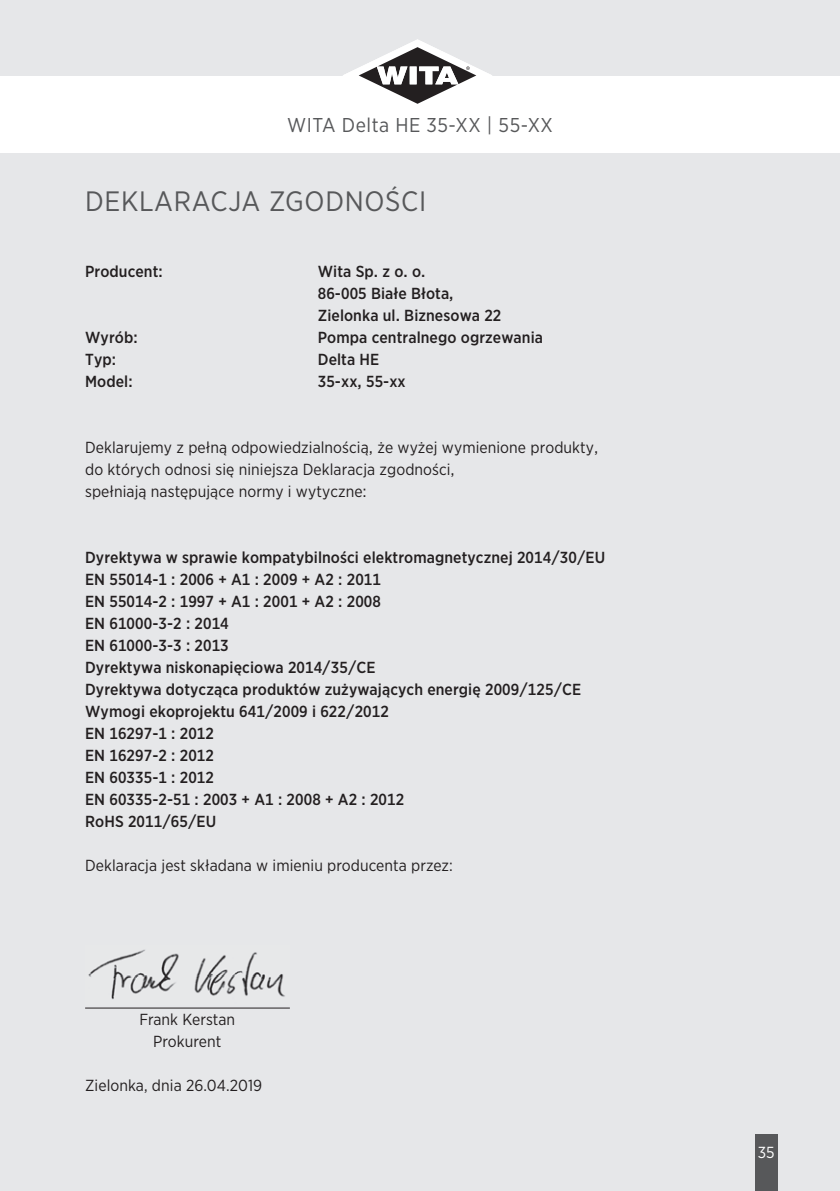
<style>
.page{position:relative;width:840px;height:1191px;background:#fff}
.page>*{position:absolute;margin:0;border:0;box-sizing:border-box;transform-origin:0 0}
.t1{font:28px "Gotham Narrow";letter-spacing:.025em;color:#57585a}
.t2{font:20px "Gotham Narrow";letter-spacing:.025em;color:#57585a}
.t3{font:500 16px/22px "Gotham Narrow";letter-spacing:.005em;color:#231f20}
.t4{font:16px/22px "Gotham Narrow";letter-spacing:.005em;color:#231f20}
.t5{font:16px "Gotham Narrow";color:#fff}
</style>
<div class="page">
<div style="left:0;top:153px;width:839px;height:1038px;background:#e6e7e9"></div>
<div style="left:754px;top:1134px;width:23px;height:57px;background:#57585a"></div>
<div style="left:0;top:0;width:839px;height:75px;background:#e6e7e9"></div>
<svg style="left:326px;top:39px;width:169px;height:65px"></svg>
<hr style="left:85px;top:1007px;width:205px;height:1px;background:#231f20">
<img style="left:88px;top:949px;width:197px;height:51px">
<p class="t2" style="left:287px;top:117px;width:267px">WITA Delta HE 35-XX | 55-XX</p>
<h1 class="t1" style="left:85px;top:191px;width:342px">DEKLARACJA ZGODNOŚCI</h1>
<p class="t3" style="left:85px;top:261px;width:79px">Producent:</p>
<p class="t3" style="left:317px;top:261px;width:185px">Wita Sp. z o. o.<br>86-005 Białe Błota,<br>Zielonka ul. Biznesowa 22</p>
<p class="t3" style="left:85px;top:327px;width:54px">Wyrób:</p>
<p class="t3" style="left:317px;top:327px;width:226px">Pompa centralnego ogrzewania</p>
<p class="t3" style="left:85px;top:349px;width:32px">Typ:</p>
<p class="t3" style="left:317px;top:349px;width:63px">Delta HE</p>
<p class="t3" style="left:85px;top:371px;width:49px">Model:</p>
<p class="t3" style="left:317px;top:371px;width:89px">35-xx, 55-xx</p>
<p class="t4" style="left:85px;top:437px;width:514px">Deklarujemy z pełną odpowiedzialnością, że wyżej wymienione produkty, do których odnosi się niniejsza Deklaracja zgodności,<br>spełniają następujące normy i wytyczne:</p>
<p class="t3" style="left:85px;top:547px;width:521px">Dyrektywa w sprawie kompatybilności elektromagnetycznej 2014/30/EU EN 55014-1 : 2006 + A1 : 2009 + A2 : 2011<br>EN 55014-2 : 1997 + A1 : 2001 + A2 : 2008<br>EN 61000-3-2 : 2014<br>EN 61000-3-3 : 2013<br>Dyrektywa niskonapięciowa 2014/35/CE<br>Dyrektywa dotycząca produktów zużywających energię 2009/125/CE Wymogi ekoprojektu 641/2009 i 622/2012<br>EN 16297-1 : 2012<br>EN 16297-2 : 2012<br>EN 60335-1 : 2012<br>EN 60335-2-51 : 2003 + A1 : 2008 + A2 : 2012<br>RoHS 2011/65/EU</p>
<p class="t4" style="left:85px;top:855px;width:369px">Deklaracja jest składana w imieniu producenta przez:</p>
<p class="t4" style="left:139px;top:1009px;width:97px;text-align:center">Frank Kerstan<br>Prokurent</p>
<p class="t4" style="left:85px;top:1075px;width:178px">Zielonka, dnia 26.04.2019</p>
<p class="t5" style="left:757px;top:1146px;width:18px">35</p>
</div>
